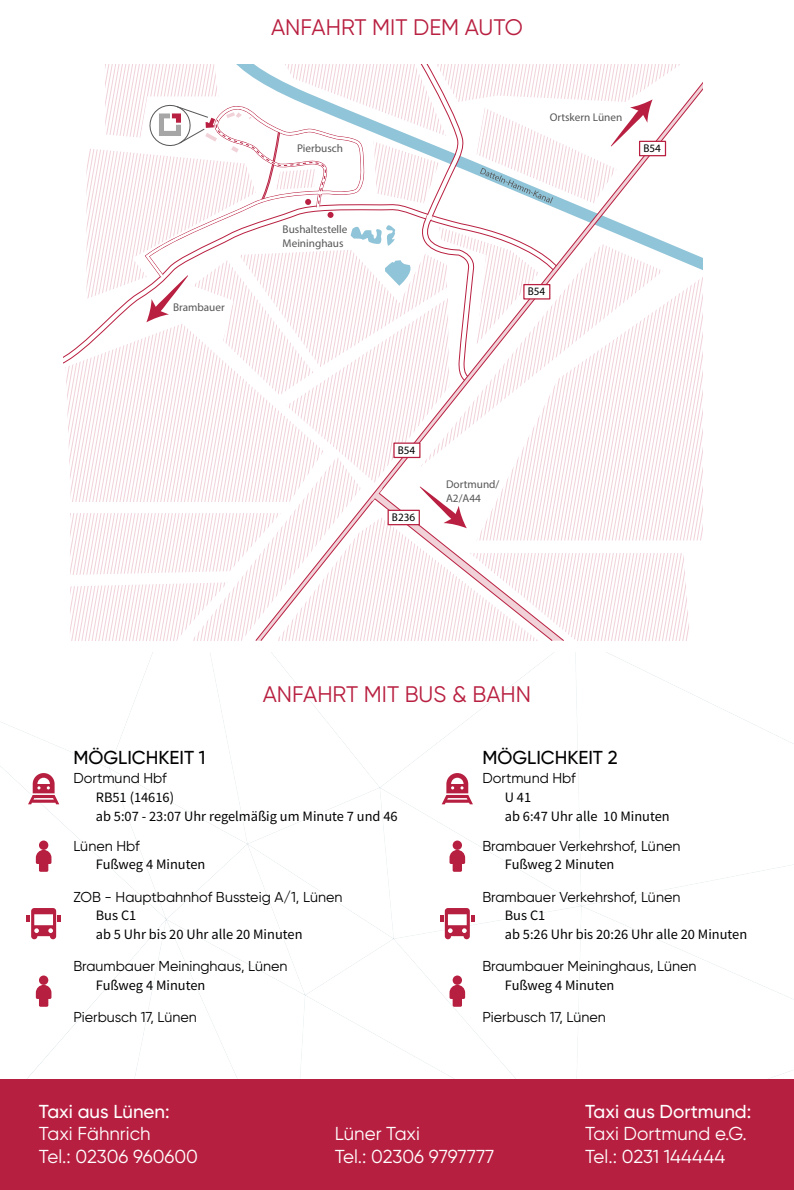
<style>
.page{position:relative;width:794px;height:1190px;background:#fff}
.page>*{position:absolute;margin:0;border:0;box-sizing:border-box;transform-origin:0 0}
.t1{font:22.5px "Gilroy";color:#b81f40}
.t2{font:18.75px/22.5px "Gilroy";color:#fff}
.t3{font:500 18.75px "Gilroy";color:#fff}
.t4{font:500 18.75px "Gilroy";color:#000}
.t5{font:14.38px "Gilroy";color:#000}
.t6{font:14.38px/18.8px "Source Sans Pro";color:#000}
.t7{font:11.25px/13.5px "Myriad Pro";color:#565657}
.t8{font:11.25px "Myriad Pro";color:#000}
</style>
<div class="page">
<img style="left:0;top:652px;width:794px;height:427px">
<div style="left:0;top:1079px;width:794px;height:110px;background:#b71f40"></div>
<svg style="left:28px;top:773px;width:31px;height:31px"></svg>
<svg style="left:26px;top:908px;width:35px;height:31px"></svg>
<div style="left:39px;top:840px;width:9px;height:9px;background:#b71f40;border-radius:50%"></div>
<svg style="left:36px;top:849px;width:15px;height:22px"></svg>
<div style="left:39px;top:975px;width:9px;height:9px;background:#b71f40;border-radius:50%"></div>
<svg style="left:36px;top:984px;width:15px;height:22px"></svg>
<svg style="left:442px;top:773px;width:31px;height:31px"></svg>
<svg style="left:440px;top:908px;width:34px;height:31px"></svg>
<div style="left:452px;top:840px;width:10px;height:9px;background:#b71f40;border-radius:50%"></div>
<svg style="left:449px;top:849px;width:16px;height:22px"></svg>
<div style="left:452px;top:975px;width:10px;height:9px;background:#b71f40;border-radius:50%"></div>
<svg style="left:449px;top:984px;width:16px;height:22px"></svg>
<svg style="left:66px;top:64px;width:637px;height:577px"></svg>
<p class="t7" style="left:173px;top:300px;width:53px">Brambauer</p>
<h1 class="t1" style="left:271px;top:14px;width:253px">ANFAHRT MIT DEM AUTO</h1>
<p class="t7" style="left:297px;top:142px;width:48px">Pierbusch</p>
<p class="t7" style="left:283px;top:222px;width:66px">Bushaltestelle<br>Meininghaus</p>
<p class="t7" style="left:550px;top:110px;width:74px">Ortskern Lünen</p>
<p class="t8" style="left:643px;top:141px;width:19px">B54</p>
<p class="t8" style="left:528px;top:284px;width:19px">B54</p>
<p class="t8" style="left:398px;top:443px;width:19px">B54</p>
<p class="t8" style="left:392px;top:510px;width:25px">B236</p>
<p class="t7" style="left:446px;top:477px;width:55px">Dortmund/<br>A2/A44</p>
<h1 class="t1" style="left:263px;top:680px;width:270px">ANFAHRT MIT BUS &amp; BAHN</h1>
<h2 class="t4" style="left:73px;top:746px;width:134px">MÖGLICHKEIT 1</h2>
<p class="t5" style="left:73px;top:769px;width:95px">Dortmund Hbf</p>
<p class="t6" style="left:96px;top:787px;width:303px">RB51 (14616)<br>ab 5:07 - 23:07 Uhr regelmäßig um Minute 7 und 46</p>
<p class="t5" style="left:73px;top:836px;width:68px">Lünen Hbf</p>
<p class="t6" style="left:96px;top:855px;width:111px">Fußweg 4 Minuten</p>
<p class="t5" style="left:73px;top:887px;width:271px">ZOB - Hauptbahnhof Bussteig A/1, Lünen</p>
<p class="t6" style="left:96px;top:906px;width:208px">Bus C1<br>ab 5 Uhr bis 20 Uhr alle 20 Minuten</p>
<p class="t5" style="left:73px;top:957px;width:216px">Braumbauer Meininghaus, Lünen</p>
<p class="t6" style="left:96px;top:975px;width:111px">Fußweg 4 Minuten</p>
<p class="t5" style="left:73px;top:1008px;width:125px">Pierbusch 17, Lünen</p>
<h2 class="t4" style="left:482px;top:746px;width:137px">MÖGLICHKEIT 2</h2>
<p class="t5" style="left:482px;top:769px;width:95px">Dortmund Hbf</p>
<p class="t6" style="left:505px;top:787px;width:166px">U 41<br>ab 6:47 Uhr alle 10 Minuten</p>
<p class="t5" style="left:482px;top:836px;width:200px">Brambauer Verkehrshof, Lünen</p>
<p class="t6" style="left:505px;top:855px;width:111px">Fußweg 2 Minuten</p>
<p class="t5" style="left:482px;top:887px;width:200px">Brambauer Verkehrshof, Lünen</p>
<p class="t6" style="left:505px;top:906px;width:244px">Bus C1<br>ab 5:26 Uhr bis 20:26 Uhr alle 20 Minuten</p>
<p class="t5" style="left:482px;top:957px;width:216px">Braumbauer Meininghaus, Lünen</p>
<p class="t6" style="left:505px;top:975px;width:111px">Fußweg 4 Minuten</p>
<p class="t5" style="left:482px;top:1008px;width:125px">Pierbusch 17, Lünen</p>
<h2 class="t3" style="left:39px;top:1099px;width:132px">Taxi aus Lünen:</h2>
<h2 class="t2" style="left:39px;top:1122px;width:161px">Taxi Fähnrich<br>Tel.: 02306 960600</h2>
<h2 class="t2" style="left:335px;top:1122px;width:161px">Lüner Taxi<br>Tel.: 02306 9797777</h2>
<h2 class="t3" style="left:585px;top:1099px;width:168px">Taxi aus Dortmund:</h2>
<h2 class="t2" style="left:585px;top:1122px;width:163px">Taxi Dortmund e.G.<br>Tel.: 0231 144444</h2>
</div>
